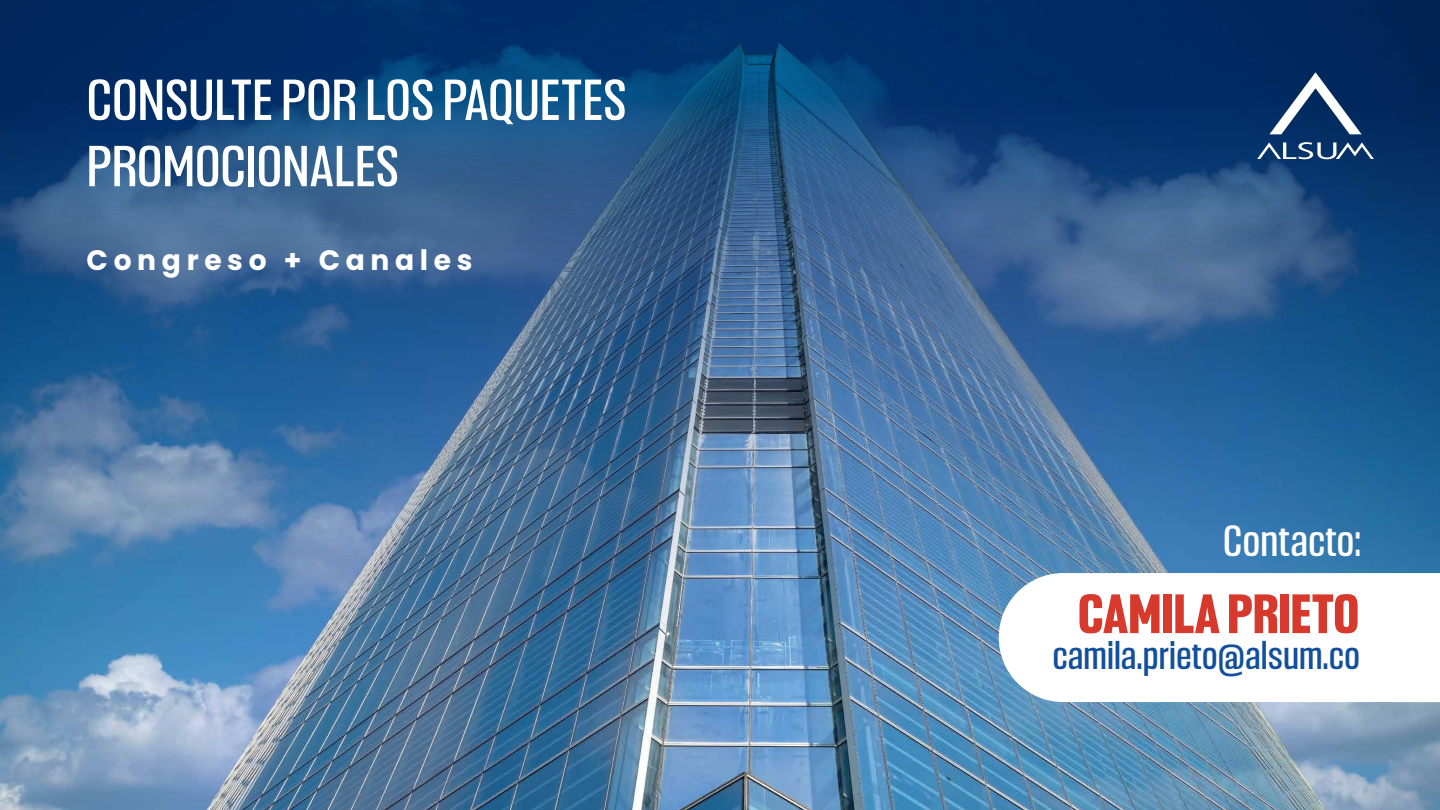
<style>
.page{position:relative;width:1440px;height:810px;background:#fff}
.page>*{position:absolute;margin:0;border:0;box-sizing:border-box;transform-origin:0 0}
.t1{font:500 55.28px/66.3px "Headlines";color:#fff}
.t2{font:700 53.03px "Headlines";color:#d8392d}
.t3{font:500 41.7px "Headlines";color:#fff}
.t4{font:500 37.12px "Headlines";color:#124f9c}
.t5{font:700 28.12px "Poppins";letter-spacing:.2em;color:#fff}
</style>
<div class="page">
<img style="left:0;top:0;width:1440px;height:810px">
<svg style="left:1257px;top:142px;width:117px;height:17px"></svg>
<svg style="left:1269px;top:72px;width:93px;height:62px"></svg>
<svg style="left:999px;top:573px;width:441px;height:129px"></svg>
<p class="t1" style="left:87px;top:70px;width:541px">CONSULTE POR LOS PAQUETES<br>PROMOCIONALES</p>
<p class="t5" style="left:87px;top:244px;width:387px">Congreso + Canales</p>
<p class="t3" style="left:1223px;top:523px;width:140px">Contacto:</p>
<p class="t2" style="left:1078px;top:590px;width:283px">CAMILA PRIETO</p>
<p class="t4" style="left:1053px;top:639px;width:309px">camila.prieto@alsum.co</p>
</div>
